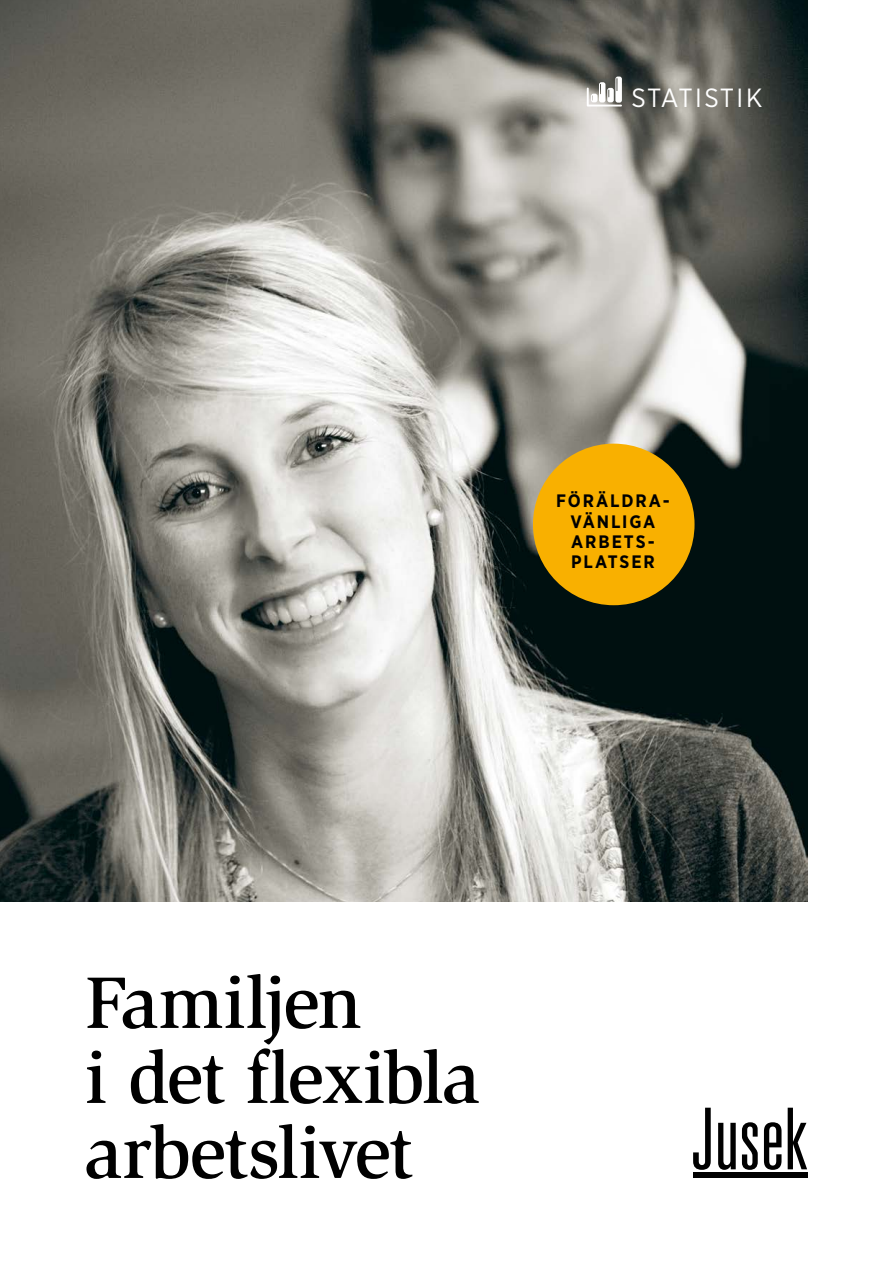
<style>
.page{position:relative;width:893px;height:1263px;background:#fff}
.page>*{position:absolute;margin:0;border:0;box-sizing:border-box;transform-origin:0 0}
.t1{font:500 75px/75px "Slimbach Std";letter-spacing:-.02em;color:#000}
.t2{font:26.25px "Gotham Narrow";letter-spacing:.07em;color:#fff}
.t3{font:700 18px/20.2px "Gotham Narrow";letter-spacing:.105em;color:#000;text-align:center}
</style>
<div class="page">
<img style="left:0;top:0;width:808px;height:901px">
<svg style="left:587px;top:77px;width:35px;height:30px"></svg>
<div style="left:693px;top:1173px;width:115px;height:5px;background:#000"></div>
<svg style="left:764px;top:1122px;width:17px;height:48px"></svg>
<svg style="left:693px;top:1108px;width:18px;height:62px"></svg>
<svg style="left:718px;top:1123px;width:18px;height:47px"></svg>
<svg style="left:742px;top:1122px;width:16px;height:48px"></svg>
<svg style="left:788px;top:1108px;width:19px;height:61px"></svg>
<div style="left:533px;top:444px;width:161px;height:161px;background:#f9b000;border-radius:50%"></div>
<p class="t2" style="left:632px;top:81px;width:132px">STATISTIK</p>
<p class="t3" style="left:556px;top:491px;width:115px">FÖRÄLDRA-<br>VÄNLIGA<br>ARBETS-<br>PLATSER</p>
<p class="t1" style="left:85px;top:964px;width:397px">Familjen<br>i det flexibla arbetslivet</p>
</div>
